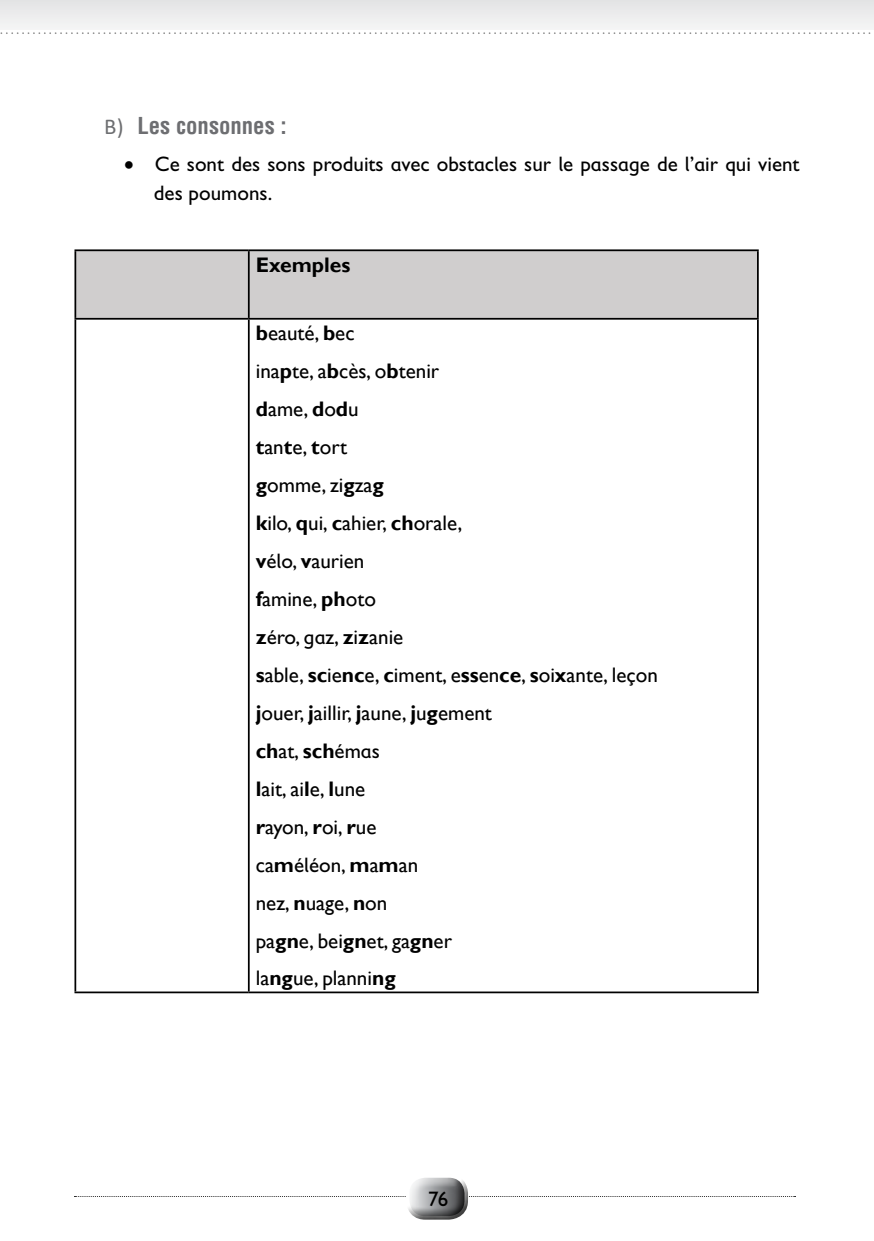
<style>
.page{position:relative;width:874px;height:1241px;background:#fff}
.page>*{position:absolute;margin:0;border:0;box-sizing:border-box;transform-origin:0 0}
.t1{font:700 condensed 22.75px "Helvetica LT Std";color:#6d6e71}
.t2{font:21px/38px "Gill Sans";color:#000}
.t3{font:21px/28px "Gill Sans MT Schlbk";color:#000}
.t4{font:700 21px "Gill Sans";color:#000}
.s1{font-family:"Calibri";font-weight:400;font-stretch:normal}
.s2{font-weight:700}
.s3{font-family:"Gill Sans MT Schlbk"}
.s4{font-family:"Gill Sans"}
.s5{font-family:"Gill Sans";font-weight:700}
</style>
<div class="page">
<div style="left:0;top:0;width:873px;height:30px;background:#ececed"></div>
<svg style="left:0;top:32px;width:871px;height:2px"></svg>
<svg style="left:74px;top:1196px;width:721px;height:1px"></svg>
<div style="left:392px;top:1161px;width:82px;height:58px;background:#fff"></div>
<div style="left:399px;top:1173px;width:81px;height:46px;background:#000;opacity:.75"></div>
<div style="left:76px;top:251px;width:680px;height:67px;background:#d0cece"></div>
<hr style="left:74px;top:319px;width:2px;height:672px;background:#000">
<hr style="left:248px;top:319px;width:1px;height:672px;background:#000">
<hr style="left:756px;top:319px;width:2px;height:672px;background:#000">
<hr style="left:74px;top:991px;width:175px;height:2px;background:#000">
<hr style="left:249px;top:991px;width:509px;height:2px;background:#000">
<hr style="left:249px;top:249px;width:509px;height:2px;background:#000">
<hr style="left:756px;top:251px;width:2px;height:67px;background:#000">
<hr style="left:249px;top:318px;width:509px;height:1px;background:#000">
<hr style="left:74px;top:249px;width:175px;height:2px;background:#000">
<hr style="left:74px;top:251px;width:2px;height:67px;background:#000">
<hr style="left:248px;top:251px;width:1px;height:67px;background:#000">
<hr style="left:74px;top:318px;width:175px;height:1px;background:#000">
<p class="t1" style="left:104px;top:111px;width:184px"><span class="s1">B)</span> Les consonnes :</p>
<p class="t3" style="left:154px;top:150px;width:646px">Ce sont des sons produits avec obstacles sur le passage de l’air qui vient des poumons.</p>
<p class="t4" style="left:256px;top:252px;width:96px">Exemples</p>
<p class="t2" style="left:256px;top:314px;width:403px"><span class="s2">b</span>eauté, <span class="s2">b</span>ec<br>ina<span class="s2">p</span>te, a<span class="s2">b</span>cès, o<span class="s2">b</span>tenir<br><span class="s2">d</span>ame, <span class="s2">d</span>o<span class="s2">d</span>u<br><span class="s2">t</span>an<span class="s2">t</span>e, <span class="s2">t</span>ort<br><span class="s2">g</span>omme, zi<span class="s2">g</span>za<span class="s2">g<br>k</span>ilo, <span class="s2">q</span>ui, <span class="s2">c</span>ahier, <span class="s2">ch</span>orale,<br><span class="s2">v</span><span class="s3">élo,</span> <span class="s2">v</span>aurien<br><span class="s2">f</span>amine, <span class="s2">ph</span>oto<br><span class="s2">z</span><span class="s3">éro, ga</span>z, <span class="s2">z</span>i<span class="s2">z</span>anie<br><span class="s2">s</span>able, <span class="s2">sc</span>ie<span class="s2">nc</span>e, <span class="s2">c</span>iment, e<span class="s2">ss</span>en<span class="s2">ce</span>, <span class="s2">s</span>oi<span class="s2">x</span>ante, le<span class="s3">ç</span>on <span class="s2">j</span>ouer, <span class="s2">j</span>aillir, <span class="s2">j</span>aune, <span class="s2">j</span>u<span class="s2">g</span>ement<br><span class="s2">ch</span>at, <span class="s2">sch</span><span class="s3">émas<br></span><span class="s2">l</span>ait, ai<span class="s2">l</span>e, <span class="s2">l</span>une<br><span class="s2">r</span>ayon, <span class="s2">r</span>oi, <span class="s2">r</span>ue</p>
<p class="t3" style="left:256px;top:850px;width:164px"><span class="s4">ca</span><span class="s5">m</span>éléon, <span class="s5">m</span><span class="s4">a</span><span class="s5">m</span><span class="s4">an</span></p>
<p class="t2" style="left:256px;top:883px;width:197px">nez, <span class="s2">n</span>uage, <span class="s2">n</span>on<br>pa<span class="s2">gn</span>e, bei<span class="s2">gn</span>et, ga<span class="s2">gn</span>er la<span class="s2">ng</span>ue, planni<span class="s2">ng</span></p>
<p class="t3" style="left:428px;top:1184px;width:22px">76</p>
</div>
